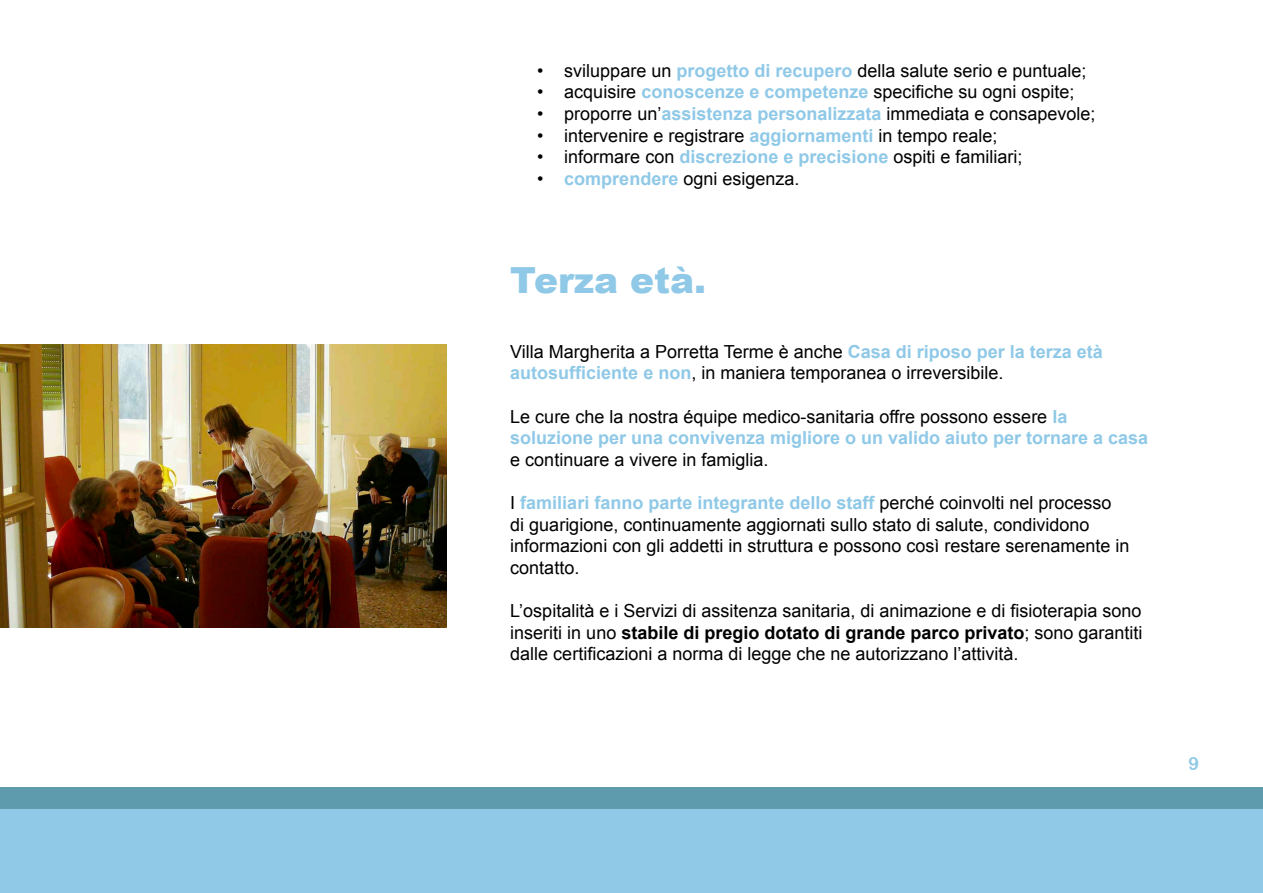
<style>
.page{position:relative;width:1263px;height:893px;background:#fff}
.page>*{position:absolute;margin:0;border:0;box-sizing:border-box;transform-origin:0 0}
.t1{font:900 36px "Arial";color:#8fc9e7}
.t2{font:18px/21.6px "Arial";color:#000}
.t3{font:18px "Arial Rounded MT Bold";color:#8fc9e7}
.s1{font-weight:700;color:#8fc9e7}
.s2{font-weight:700}
</style>
<div class="page">
<div style="left:0;top:809px;width:1263px;height:84px;background:#8fc9e7"></div>
<div style="left:0;top:788px;width:1263px;height:21px;background:#5e9bad"></div>
<img style="left:0;top:344px;width:446px;height:284px">
<p class="t2" style="left:537px;top:60px;width:551px">• sviluppare un <span class="s1">progetto di recupero</span> della salute serio e puntuale;</p>
<p class="t2" style="left:537px;top:82px;width:539px">• acquisire <span class="s1">conoscenze e competenze</span> specifiche su ogni ospite;</p>
<p class="t2" style="left:537px;top:103px;width:560px">• proporre un’<span class="s1">assistenza personalizzata</span> immediata e consapevole;</p>
<p class="t2" style="left:537px;top:125px;width:462px">• intervenire e registrare <span class="s1">aggiornamenti</span> in tempo reale;</p>
<p class="t2" style="left:537px;top:146px;width:487px">• informare con <span class="s1">discrezione e precisione</span> ospiti e familiari;</p>
<p class="t2" style="left:537px;top:168px;width:264px">• <span class="s1">comprendere</span> ogni esigenza.</p>
<p class="t1" style="left:510px;top:254px;width:197px">Terza età.</p>
<p class="t2" style="left:510px;top:341px;width:594px">Villa Margherita a Porretta Terme è anche <span class="s1">Casa di riposo per la terza età autosufficiente e non</span>, in maniera temporanea o irreversibile.</p>
<p class="t2" style="left:510px;top:406px;width:639px">Le cure che la nostra équipe medico-sanitaria offre possono essere <span class="s1">la soluzione per una convivenza migliore o un valido aiuto per tornare a casa </span>e continuare a vivere in famiglia.</p>
<p class="t2" style="left:510px;top:492px;width:621px">I <span class="s1">familiari fanno parte integrante dello staff</span> perché coinvolti nel processo di guarigione, continuamente aggiornati sullo stato di salute, condividono informazioni con gli addetti in struttura e possono così restare serenamente in contatto.</p>
<p class="t2" style="left:510px;top:600px;width:634px;text-align:justify">L’ospitalità e i Servizi di assitenza sanitaria, di animazione e di fisioterapia sono inseriti in uno <span class="s2">stabile di pregio dotato di grande parco privato</span>; sono garantiti dalle certificazioni a norma di legge che ne autorizzano l’attività.</p>
<p class="t3" style="left:1188px;top:753px;width:12px">9</p>
</div>
